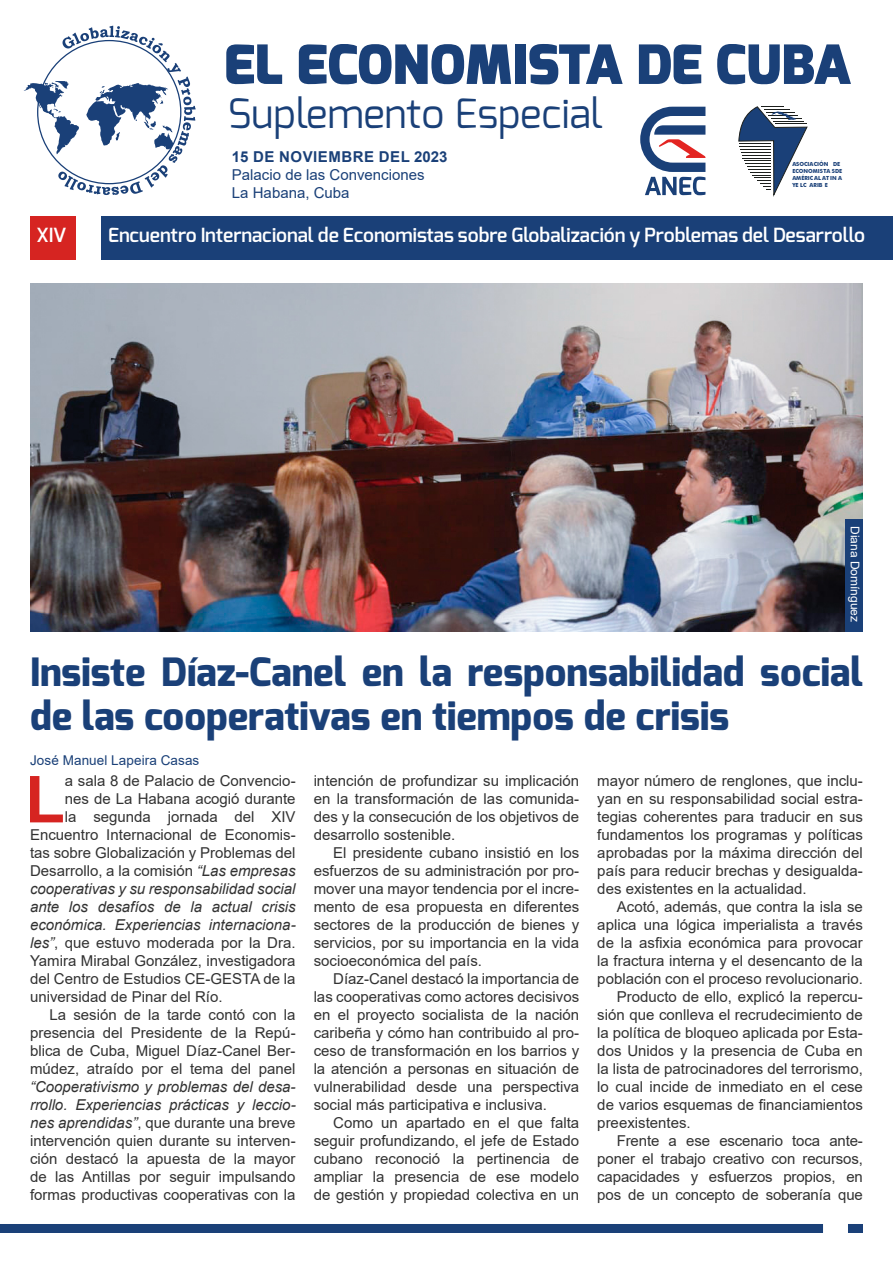
<style>
.page{position:relative;width:893px;height:1263px;background:#fff}
.page>*{position:absolute;margin:0;border:0;box-sizing:border-box;transform-origin:0 0}
.t1{font:700 65.25px "Arial";color:#d62421}
.t2{font:900 54px "Exo";color:#1a4078}
.t3{font:40.5px "Exo";color:#1a4078}
.t4{font:800 39px/43.5px "Exo";color:#1a4078}
.t5{font:600 19.5px "Exo";color:#fff}
.t6{font:15px/18px "Arial";color:#323232;text-align:justify}
.t7{font:italic 15px "Arial";color:#323232}
.t8{font:15px/18px "Arial";color:#1a4078}
.t9{font:700 15px "Arial";letter-spacing:.035em;color:#1a4078}
.t10{font:13.5px "Arial";letter-spacing:.01em;color:#1a4078}
.t11{font:12px "Arial";color:#fff}
.t12{font:700 5.55px/6.9px "Futura BT";color:#1a4078}
.s1{font-style:italic}
</style>
<div class="page">
<div style="left:0;top:1224px;width:823px;height:9px;background:#1a4078"></div>
<div style="left:848px;top:1224px;width:15px;height:9px;background:#1a4078"></div>
<svg style="left:24px;top:26px;width:172px;height:169px"></svg>
<div style="left:101px;top:216px;width:792px;height:44px;background:#1a4078"></div>
<div style="left:30px;top:216px;width:46px;height:44px;background:#d62421"></div>
<svg style="left:739px;top:107px;width:68px;height:89px"></svg>
<svg style="left:640px;top:107px;width:65px;height:88px"></svg>
<img style="left:30px;top:283px;width:833px;height:348px">
<div style="left:846px;top:519px;width:17px;height:112px;background:#1a4078"></div>
<h2 class="t2" style="left:224px;top:30px;width:629px">EL ECONOMISTA DE CUBA</h2>
<h3 class="t3" style="left:228px;top:88px;width:376px">Suplemento Especial</h3>
<p class="t9" style="left:232px;top:146px;width:217px">15 DE NOVIEMBRE DEL 2023</p>
<p class="t8" style="left:232px;top:166px;width:194px">Palacio de las Convenciones<br>La Habana, Cuba</p>
<p class="t12" style="left:792px;top:161px;width:51px">ASOCIACIÓN DE<br>ECONOMISTA SDE<br>AMÉRICAL AT IN A<br>YE LC ARIB E</p>
<h3 class="t5" style="left:36px;top:223px;width:32px">XIV</h3>
<h3 class="t5" style="left:108px;top:223px;width:758px">Encuentro Internacional de Economistas sobre Globalización y Problemas del Desarrollo</h3>
<p class="t11" style="left:863px;top:526px;width:98px;rotate:90deg">Diana Domínguez</p>
<h3 class="t4" style="left:30px;top:651px;width:834px">Insiste Díaz-Canel en la responsabilidad social de las cooperativas en tiempos de crisis</h3>
<p class="t10" style="left:30px;top:751px;width:171px">José Manuel Lapeira Casas</p>
<h1 class="t1" style="left:25px;top:753px;width:41px">L</h1>
<p class="t6" style="left:65px;top:772px;width:232px">a sala 8 de Palacio de Convencio-</p>
<p class="t6" style="left:314px;top:772px;width:267px">intención de profundizar su implicación en la transformación de las comunida&shy;des y la consecución de los objetivos de desarrollo sostenible.</p>
<p class="t6" style="left:314px;top:844px;width:267px;text-indent:20px">El presidente cubano insistió en los esfuerzos de su administración por pro&shy;mover una mayor tendencia por el incre&shy;mento de esa propuesta en diferentes sectores de la producción de bienes y servicios, por su importancia en la vida socioeconómica del país.</p>
<p class="t6" style="left:314px;top:970px;width:267px;text-indent:20px">Díaz-Canel destacó la importancia de las cooperativas como actores decisivos en el proyecto socialista de la nación caribeña y cómo han contribuido al pro&shy;ceso de transformación en los barrios y la atención a personas en situación de vulnerabilidad desde una perspectiva social más participativa e inclusiva.</p>
<p class="t6" style="left:314px;top:1114px;width:267px;text-indent:20px">Como un apartado en el que falta seguir profundizando, el jefe de Estado cubano reconoció la pertinencia de ampliar la presencia de ese modelo de gestión y propiedad colectiva en un</p>
<p class="t6" style="left:597px;top:772px;width:267px">mayor número de renglones, que inclu&shy;yan en su responsabilidad social estra&shy;tegias coherentes para traducir en sus fundamentos los programas y políticas aprobadas por la máxima dirección del país para reducir brechas y desigualda&shy;des existentes en la actualidad.</p>
<p class="t6" style="left:617px;top:898px;width:248px">Acotó, además, que contra la isla se</p>
<p class="t6" style="left:597px;top:916px;width:267px">aplica una lógica imperialista a través</p>
<p class="t6" style="left:597px;top:934px;width:267px">de la asfixia económica para provocar</p>
<p class="t6" style="left:597px;top:952px;width:267px">la fractura interna y el desencanto de la</p>
<p class="t6" style="left:597px;top:970px;width:267px">población con el proceso revolucionario.</p>
<p class="t6" style="left:617px;top:988px;width:248px">Producto de ello, explicó la repercu-</p>
<p class="t6" style="left:597px;top:1006px;width:267px">sión que conlleva el recrudecimiento de</p>
<p class="t6" style="left:597px;top:1024px;width:267px">la política de bloqueo aplicada por Esta-</p>
<p class="t6" style="left:597px;top:1042px;width:267px">dos Unidos y la presencia de Cuba en</p>
<p class="t6" style="left:597px;top:1060px;width:267px">la lista de patrocinadores del terrorismo,</p>
<p class="t6" style="left:597px;top:1078px;width:267px">lo cual incide de inmediato en el cese</p>
<p class="t6" style="left:597px;top:1096px;width:267px">de varios esquemas de financiamientos</p>
<p class="t6" style="left:597px;top:1114px;width:95px">preexistentes.</p>
<p class="t6" style="left:617px;top:1132px;width:248px">Frente a ese escenario toca ante-</p>
<p class="t6" style="left:597px;top:1150px;width:267px">poner el trabajo creativo con recursos,</p>
<p class="t6" style="left:597px;top:1168px;width:267px">capacidades y esfuerzos propios, en</p>
<p class="t6" style="left:597px;top:1186px;width:267px">pos de un concepto de soberanía que</p>
<p class="t6" style="left:65px;top:790px;width:232px">nes de La Habana acogió durante</p>
<p class="t6" style="left:65px;top:808px;width:232px">la segunda jornada del XIV</p>
<p class="t6" style="left:30px;top:826px;width:267px">Encuentro Internacional de Economis-</p>
<p class="t6" style="left:30px;top:844px;width:267px">tas sobre Globalización y Problemas del</p>
<p class="t6" style="left:30px;top:862px;width:267px">Desarrollo, a la comisión <span class="s1">“Las empresas</span></p>
<p class="t7" style="left:30px;top:879px;width:267px">cooperativas y su responsabilidad social</p>
<p class="t7" style="left:30px;top:897px;width:267px">ante los desafíos de la actual crisis</p>
<p class="t7" style="left:30px;top:915px;width:267px">económica. Experiencias internaciona-</p>
<p class="t6" style="left:30px;top:934px;width:267px"><span class="s1">les”</span>, que estuvo moderada por la Dra.</p>
<p class="t6" style="left:30px;top:952px;width:267px">Yamira Mirabal González, investigadora</p>
<p class="t6" style="left:30px;top:970px;width:267px">del Centro de Estudios CE-GESTA de la</p>
<p class="t6" style="left:30px;top:988px;width:194px">universidad de Pinar del Río.</p>
<p class="t6" style="left:50px;top:1006px;width:248px">La sesión de la tarde contó con la</p>
<p class="t6" style="left:30px;top:1024px;width:267px">presencia del Presidente de la Repú-</p>
<p class="t6" style="left:30px;top:1042px;width:267px">blica de Cuba, Miguel Díaz-Canel Ber-</p>
<p class="t6" style="left:30px;top:1060px;width:267px">múdez, atraído por el tema del panel</p>
<p class="t6" style="left:30px;top:1078px;width:267px"><span class="s1">“Cooperativismo y problemas del desa&shy;rrollo. Experiencias prácticas y leccio&shy;nes aprendidas”</span>, que durante una breve intervención quien durante su interven&shy;ción destacó la apuesta de la mayor de las Antillas por seguir impulsando formas productivas cooperativas con la</p>
</div>
